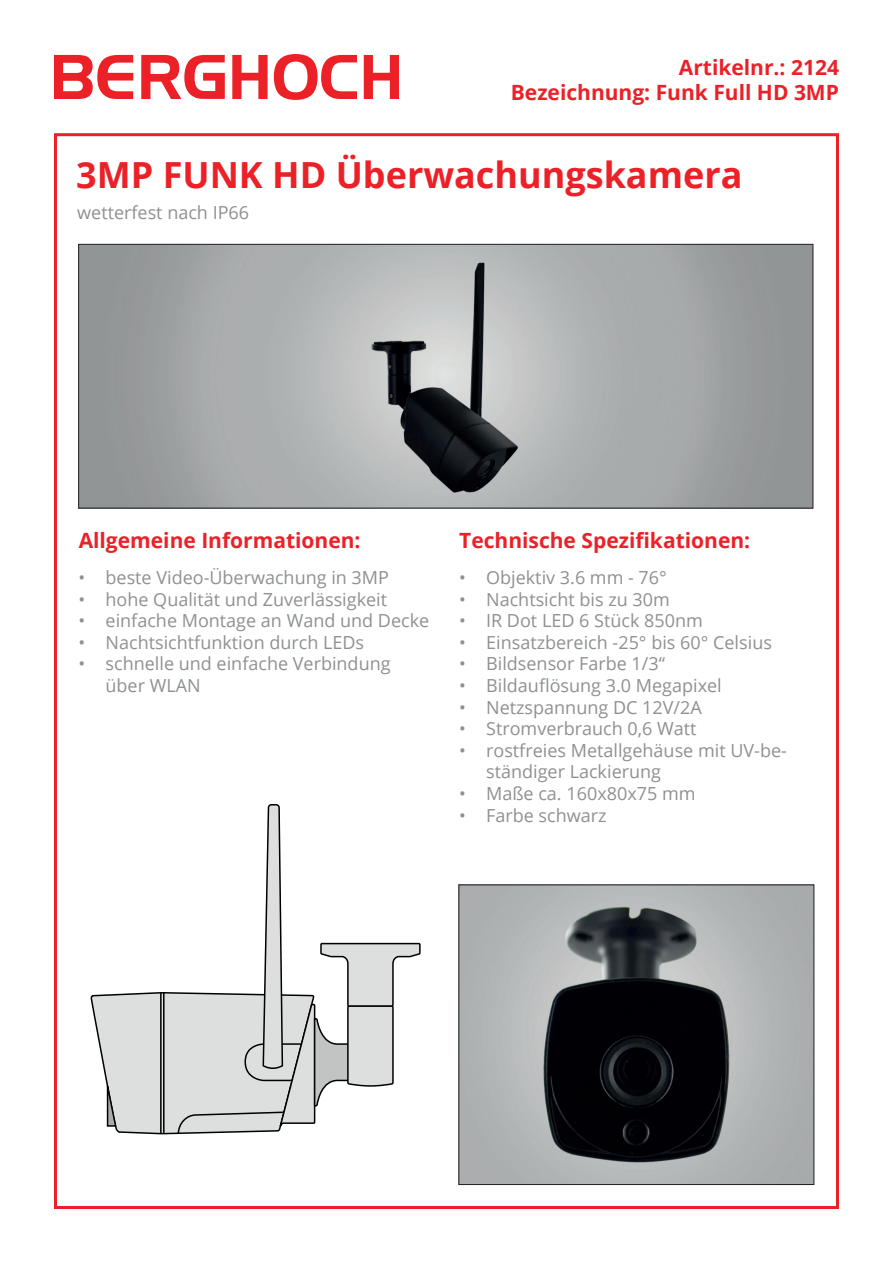
<style>
.page{position:relative;width:893px;height:1263px;background:#fff}
.page>*{position:absolute;margin:0;border:0;box-sizing:border-box;transform-origin:0 0}
.t1{font:700 36px "Open Sans";color:#ec2128}
.t2{font:700 21px/25.2px "Open Sans";color:#ec2128;text-align:right}
.t3{font:18px/21.6px "Open Sans";color:#8e9091}
</style>
<div class="page">
<svg style="left:54px;top:54px;width:345px;height:46px"></svg>
<img style="left:80px;top:246px;width:731px;height:260px">
<div style="left:78px;top:244px;width:735px;height:264px;border:1px solid #231f20"></div>
<img style="left:460px;top:886px;width:352px;height:297px">
<div style="left:458px;top:884px;width:356px;height:301px;border:1px solid #231f20"></div>
<svg style="left:90px;top:804px;width:331px;height:405px"></svg>
<p class="t2" style="left:511px;top:54px;width:330px">Artikelnr.: 2124<br>Bezeichnung: Funk Full HD 3MP</p>
<h1 class="t1" style="left:76px;top:149px;width:668px">3MP FUNK HD Überwachungskamera</h1>
<p class="t3" style="left:77px;top:201px;width:173px">wetterfest nach IP66</p>
<p class="t2" style="left:79px;top:527px;width:283px">Allgemeine Informationen:</p>
<p class="t2" style="left:459px;top:527px;width:292px">Technische Spezifikationen:</p>
<p class="t3" style="left:79px;top:566px;width:312px">• beste Video-Überwachung in 3MP</p>
<p class="t3" style="left:79px;top:588px;width:310px">• hohe Qualität und Zuverlässigkeit</p>
<p class="t3" style="left:79px;top:609px;width:352px">• einfache Montage an Wand und Decke</p>
<p class="t3" style="left:79px;top:631px;width:287px">• Nachtsichtfunktion durch LEDs</p>
<p class="t3" style="left:106px;top:653px;width:287px;text-indent:-27px">• schnelle und einfache Verbindung über WLAN</p>
<p class="t3" style="left:459px;top:566px;width:209px">• Objektiv 3.6 mm - 76°</p>
<p class="t3" style="left:459px;top:588px;width:212px">• Nachtsicht bis zu 30m</p>
<p class="t3" style="left:459px;top:609px;width:245px">• IR Dot LED 6 Stück 850nm</p>
<p class="t3" style="left:459px;top:631px;width:314px">• Einsatzbereich -25° bis 60° Celsius</p>
<p class="t3" style="left:459px;top:653px;width:207px">• Bildsensor Farbe 1/3“</p>
<p class="t3" style="left:459px;top:674px;width:264px">• Bildauflösung 3.0 Megapixel</p>
<p class="t3" style="left:459px;top:696px;width:244px">• Netzspannung DC 12V/2A</p>
<p class="t3" style="left:459px;top:717px;width:239px">• Stromverbrauch 0,6 Watt</p>
<p class="t3" style="left:486px;top:739px;width:302px;text-indent:-27px">• rostfreies Metallgehäuse mit UV-be&shy;ständiger Lackierung</p>
<p class="t3" style="left:459px;top:782px;width:238px">• Maße ca. 160x80x75 mm</p>
<p class="t3" style="left:459px;top:804px;width:149px">• Farbe schwarz</p>
</div>
